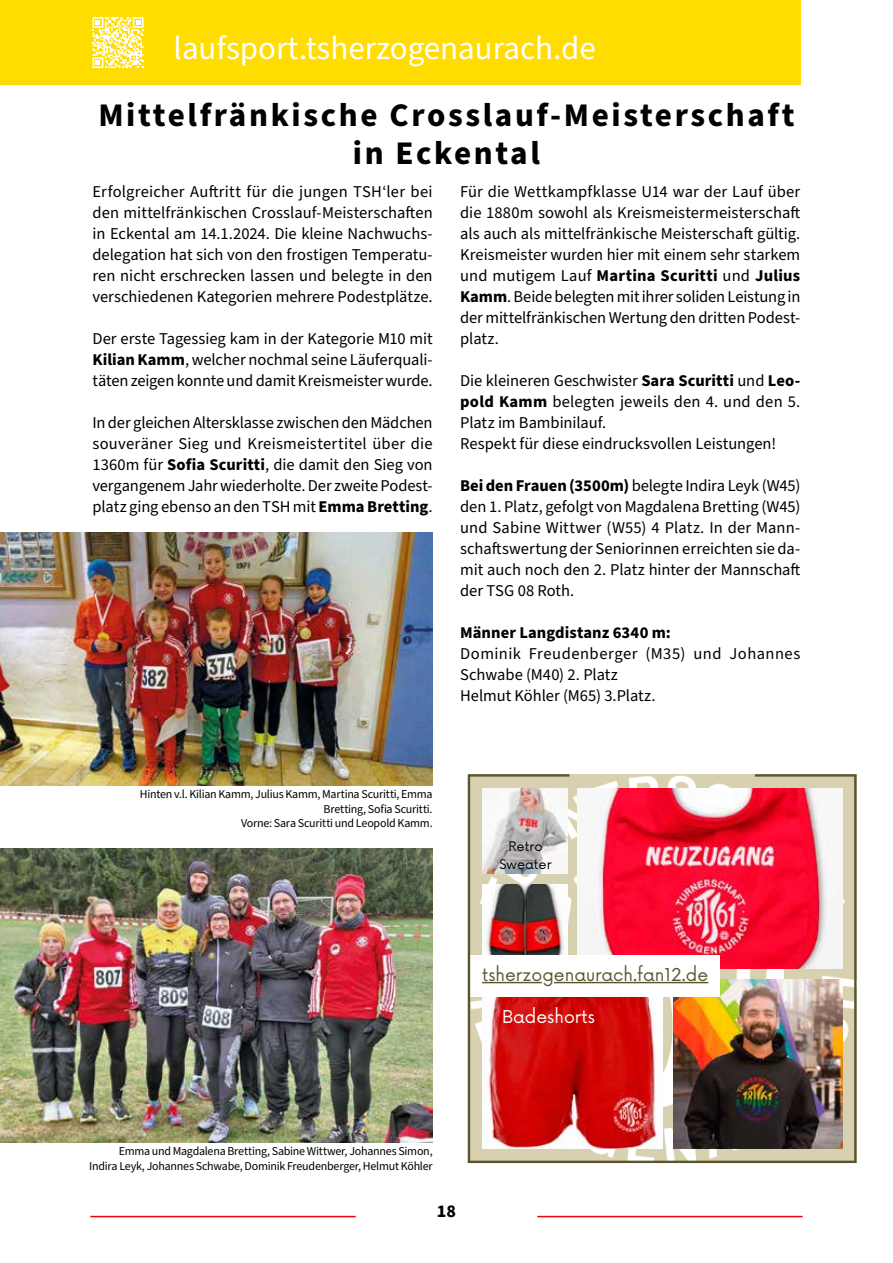
<style>
.page{position:relative;width:893px;height:1263px;background:#fff}
.page>*{position:absolute;margin:0;border:0;box-sizing:border-box;transform-origin:0 0}
.t1{font:700 33px/37.5px "Source Sans Pro";letter-spacing:.08em;color:#000;text-align:center}
.t2{font:33px "Source Sans Pro";color:#fff}
.t3{font:700 18px "Source Sans Pro";color:#000}
.t4{font:17.25px "Now";color:#5b552e}
.t5{font:17.25px "Now";color:#fff}
.t6{font:16.5px/21px "Source Sans Pro";letter-spacing:-.005em;color:#000;text-align:justify}
.t7{font:16.5px/21px "Source Sans Pro";letter-spacing:.025em;color:#000}
.t8{font:700 16.5px "Source Sans Pro";letter-spacing:.005em;color:#000}
.t9{font:12.9px/18px "Now";color:#000;text-align:center}
.t10{font:12px/14.4px "Source Sans Pro";letter-spacing:-.02em;color:#000;text-align:right}
.s1{font-weight:700}
</style>
<div class="page">
<img style="left:0;top:533px;width:433px;height:252px">
<img style="left:0;top:848px;width:433px;height:294px">
<img style="left:468px;top:774px;width:389px;height:389px">
<hr style="left:90px;top:1216px;width:266px;height:1px;background:#e30613">
<hr style="left:537px;top:1216px;width:266px;height:1px;background:#e30613">
<div style="left:0;top:0;width:800px;height:85px;background:#fd0"></div>
<svg style="left:93px;top:17px;width:51px;height:51px"></svg>
<h1 class="t2" style="left:174px;top:26px;width:424px">laufsport.tsherzogenaurach.de</h1>
<h1 class="t1" style="left:98px;top:98px;width:698px">Mittelfränkische Crosslauf-Meisterschaft in Eckental</h1>
<p class="t6" style="left:92px;top:181px;width:342px">Erfolgreicher Auftritt für die jungen TSH‘ler bei den mittelfränkischen Crosslauf-Meisterschaften in Eckental am 14.1.2024. Die kleine Nachwuchs&shy;delegation hat sich von den frostigen Temperatu&shy;ren nicht erschrecken lassen und belegte in den verschiedenen Kategorien mehrere Podestplätze.</p>
<p class="t6" style="left:92px;top:328px;width:342px">Der erste Tagessieg kam in der Kategorie M10 mit <span class="s1">Kilian Kamm</span>, welcher nochmal seine Läuferquali&shy;täten zeigen konnte und damit Kreismeister wurde.</p>
<p class="t6" style="left:92px;top:412px;width:342px">In der gleichen Altersklasse zwischen den Mädchen souveräner Sieg und Kreismeistertitel über die 1360m für <span class="s1">Sofia Scuritti</span>, die damit den Sieg von vergangenem Jahr wiederholte. Der zweite Podest&shy;platz ging ebenso an den TSH mit <span class="s1">Emma Bretting</span>.</p>
<p class="t6" style="left:460px;top:181px;width:342px">Für die Wettkampfklasse U14 war der Lauf über die 1880m sowohl als Kreismeistermeisterschaft als auch als mittelfränkische Meisterschaft gültig.<br>Kreismeister wurden hier mit einem sehr starkem und mutigem Lauf <span class="s1">Martina Scuritti</span> und <span class="s1">Julius Kamm</span>. Beide belegten mit ihrer soliden Leistung in der mittelfränkischen Wertung den dritten Podest&shy;platz.</p>
<p class="t6" style="left:460px;top:371px;width:342px;text-align:left">Die kleineren Geschwister <span class="s1">Sara Scuritti</span> und <span class="s1">Leo&shy;pold Kamm</span> belegten jeweils den 4. und den 5.<br>Platz im Bambinilauf.<br>Respekt für diese eindrucksvollen Leistungen!</p>
<p class="t6" style="left:460px;top:476px;width:342px"><span class="s1">Bei den Frauen (3500m)</span> belegte Indira Leyk (W45) den 1. Platz, gefolgt von Magdalena Bretting (W45) und Sabine Wittwer (W55) 4 Platz. In der Mann&shy;schaftswertung der Seniorinnen erreichten sie da&shy;mit auch noch den 2. Platz hinter der Mannschaft der TSG 08 Roth.</p>
<p class="t8" style="left:460px;top:621px;width:212px">Männer Langdistanz 6340 m:</p>
<p class="t7" style="left:460px;top:644px;width:342px">Dominik Freudenberger (M35) und Johannes<br>Schwabe (M40) 2. Platz<br>Helmut Köhler (M65) 3.Platz.</p>
<p class="t10" style="left:140px;top:787px;width:294px">Hinten v.l. Kilian Kamm, Julius Kamm, Martina Scuritti, Emma<br>Bretting, Sofia Scuritti.<br>Vorne: Sara Scuritti und Leopold Kamm.</p>
<p class="t9" style="left:499px;top:837px;width:54px">Retro<br>Sweater</p>
<p class="t4" style="left:482px;top:960px;width:228px">tsherzogenaurach.fan12.de</p>
<p class="t5" style="left:502px;top:1003px;width:94px">Badeshorts</p>
<p class="t10" style="left:89px;top:1144px;width:345px">Emma und Magdalena Bretting, Sabine Wittwer, Johannes Simon,<br>Indira Leyk, Johannes Schwabe, Dominik Freudenberger, Helmut Köhler</p>
<p class="t3" style="left:437px;top:1199px;width:21px">18</p>
</div>
